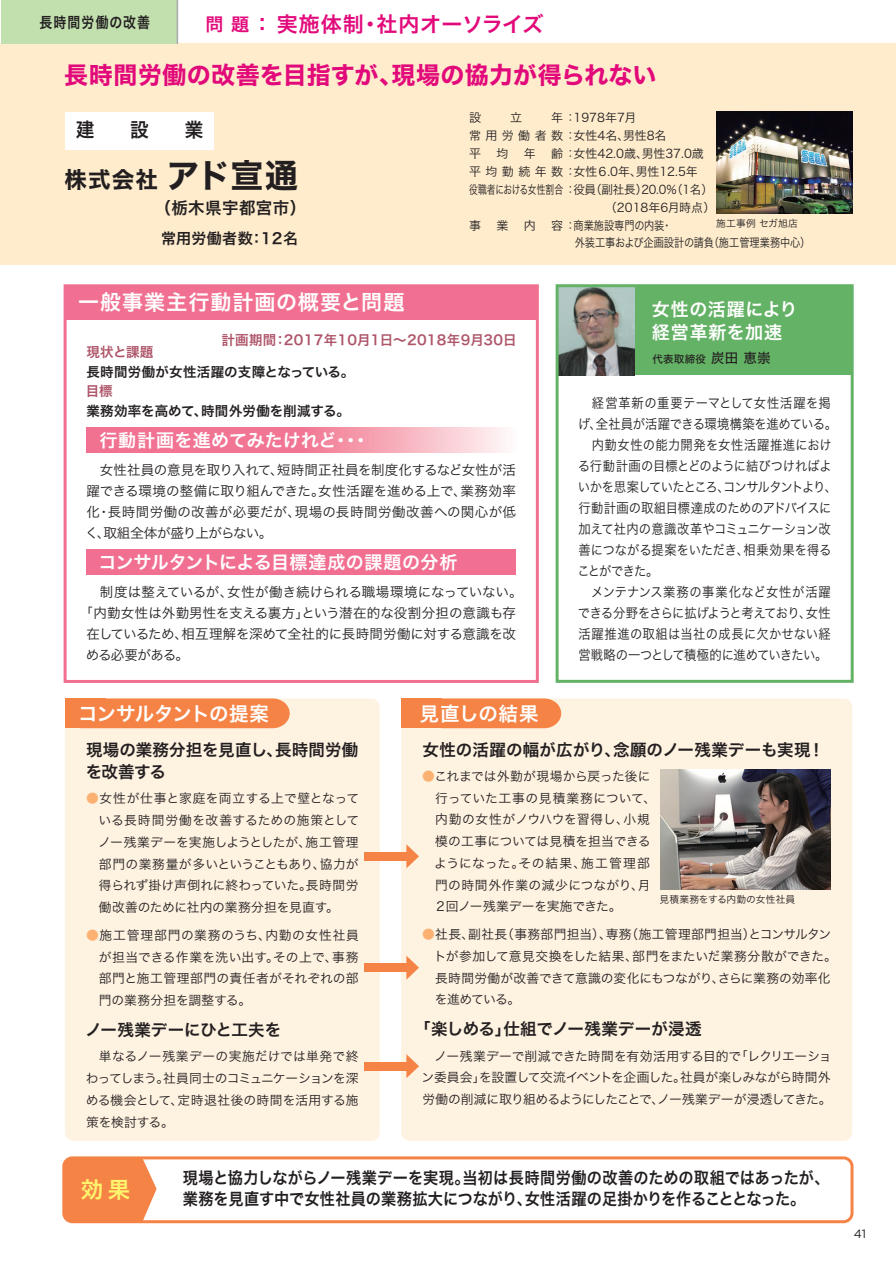
<style>
.page{position:relative;width:896px;height:1266px;background:#fff}
.page>*{position:absolute;margin:0;border:0;box-sizing:border-box;transform-origin:0 0}
.t1{font:24px "Hira Kaku Std W7";letter-spacing:.01em;color:#e2097a}
.t2{font:22.5px "Hira Kaku Std W7";color:#231f20}
.t3{font:22.5px "Hira Kaku Std W6";color:#fff46d}
.t4{font:21px "Hira Kaku Std W6";letter-spacing:.02em;color:#e2097a}
.t5{font:21px "Hira Kaku Std W6";letter-spacing:.05em;color:#fff}
.t6{font:19.5px "Hira Kaku Std W6";letter-spacing:-.015em;color:#fff}
.t7{font:19.5px "Hira Kaku Std W6";color:#231f20;scale:.95 1}
.t8{font:18px/22.5px "Hira Kaku Std W6";letter-spacing:.02em;color:#fff}
.t9{font:18px "Hira Kaku Std W6";letter-spacing:-.005em;color:#fff}
.t10{font:16.5px/21px "Hira Kaku Std W6";letter-spacing:.005em;color:#231f20;scale:.92 1}
.t11{font:16.5px/22.5px "Hira Kaku Std W6";letter-spacing:.005em;color:#231f20}
.t12{font:16.5px "Hira Kaku Std W6";letter-spacing:.025em;color:#231f20}
.t13{font:15px "Hira Kaku Std W6";letter-spacing:.025em;color:#231f20}
.t14{font:15px "Hira Kaku Std W6";letter-spacing:.085em;color:#231f20;scale:.86 1}
.t15{font:13.5px/21px "Hira Kaku Std W3";letter-spacing:-.005em;color:#231f20;text-align:justify}
.t16{font:13.5px "Hira Kaku Std W3";letter-spacing:-.005em;color:#231f20;scale:.91 1}
.t17{font:13.5px "Hira Kaku Std W6";letter-spacing:.015em;color:#231f20}
.t18{font:13.5px "Hira Kaku Std W3";letter-spacing:.035em;color:#231f20;scale:.91 1}
.t19{font:13.5px "Hira Kaku Std W6";letter-spacing:.025em;color:#ae5569}
.t20{font:13.5px "Hira Kaku Std W3";letter-spacing:-.075em;color:#231f20;scale:.91 1}
.t21{font:13.5px "Hira Kaku Std W3";letter-spacing:-.05em;color:#231f20;scale:.91 1}
.t22{font:13.5px "Hira Kaku Std W3";letter-spacing:-.03em;color:#231f20;scale:.91 1}
.t23{font:13.5px "Hira Kaku Std W3";letter-spacing:.025em;color:#231f20;scale:.91 1}
.t24{font:13.5px "Hira Kaku Std W3";letter-spacing:.045em;color:#231f20;scale:.91 1}
.t25{font:13.5px "Hira Kaku Std W3";letter-spacing:-.05em;color:#231f20}
.t26{font:12.75px/21.8px "Hira Kaku Std W3";color:#231f20;text-align:justify}
.t27{font:12px/18px "Hira Kaku Std W3";color:#231f20}
.t28{font:12px "Hira Kaku Std W3";color:#231f20;scale:.85 1}
.t29{font:12px "Gotham";color:#231f20}
.t30{font:10.5px "Hira Kaku Std W5";letter-spacing:.025em;color:#231f20}
.t31{font:9.75px "Hira Kaku Std W3";letter-spacing:.015em;color:#231f20}
.s1{font-size:18px}
.s2{font-size:33px}
.s3{font-size:13.5px}
.s4{color:#fab171}
</style>
<div class="page">
<hr style="left:0;top:44px;width:1px;height:221px;background:#feeccd">
<div style="left:1px;top:44px;width:894px;height:221px;background:#feeccd"></div>
<div style="left:1px;top:0;width:176px;height:44px;background:#c2dfae"></div>
<hr style="left:177px;top:0;width:1px;height:44px;background:#a8a9ad">
<div style="left:64px;top:1158px;width:57px;height:63px;background:#f58345;border-radius:9px"></div>
<svg style="left:119px;top:1160px;width:38px;height:59px"></svg>
<div style="left:62px;top:1156px;width:791px;height:67px;border:3px solid #f58345;border-radius:9px"></div>
<div style="left:401px;top:698px;width:451px;height:442px;background:#fef2e1;border-radius:9px"></div>
<div style="left:441px;top:698px;width:120px;height:30px;background:#f58345"></div>
<div style="left:401px;top:698px;width:40px;height:30px;background:#f58345"></div>
<div style="left:558px;top:286px;width:293px;height:89px;background:#64b265"></div>
<img style="left:559px;top:288px;width:75px;height:87px">
<div style="left:555px;top:284px;width:298px;height:399px;border:3px solid #64b265"></div>
<svg style="left:86px;top:427px;width:419px;height:26px"></svg>
<div style="left:86px;top:549px;width:430px;height:26px;background:#f17091"></div>
<div style="left:65px;top:285px;width:472px;height:34px;background:#f17091"></div>
<div style="left:64px;top:284px;width:475px;height:399px;border:3px solid #f17091"></div>
<div style="left:65px;top:698px;width:315px;height:442px;background:#fef2e1;border-radius:9px"></div>
<div style="left:105px;top:698px;width:185px;height:30px;background:#f58345"></div>
<div style="left:65px;top:698px;width:40px;height:30px;background:#f58345"></div>
<div style="left:364px;top:852px;width:48px;height:8px;background:#f58345"></div>
<svg style="left:406px;top:844px;width:13px;height:24px"></svg>
<div style="left:364px;top:963px;width:48px;height:8px;background:#f58345"></div>
<svg style="left:406px;top:956px;width:13px;height:23px"></svg>
<div style="left:364px;top:1061px;width:48px;height:9px;background:#f58345"></div>
<svg style="left:406px;top:1054px;width:13px;height:24px"></svg>
<img style="left:661px;top:770px;width:169px;height:119px">
<div style="left:65px;top:112px;width:149px;height:38px;background:#fff"></div>
<img style="left:716px;top:112px;width:136px;height:102px">
<p class="t14" style="left:40px;top:11px;width:130px">長時間労働の改善</p>
<h3 class="t4" style="left:205px;top:8px;width:339px"><span class="s1">問 題</span> ： 実施体制・社内オーソライズ</h3>
<h1 class="t1" style="left:64px;top:56px;width:593px">長時間労働の改善を目指すが、現場の協力が得られない</h1>
<h3 class="t7" style="left:76px;top:115px;width:21px">建</h3>
<h3 class="t7" style="left:130px;top:115px;width:21px">設</h3>
<h3 class="t7" style="left:185px;top:115px;width:21px">業</h3>
<h2 class="t2" style="left:65px;top:162px;width:235px">株式会社 <span class="s2">アド宣通</span></h2>
<p class="t12" style="left:154px;top:195px;width:153px">（栃木県宇都宮市）</p>
<p class="t13" style="left:161px;top:227px;width:138px">常用労働者数：12名</p>
<p class="t27" style="left:469px;top:109px;width:199px;text-indent:82px">年：1978年7月<br>常用労働者数：女性4名、男性8名平</p>
<p class="t27" style="left:469px;top:109px;width:13px">設</p>
<p class="t27" style="left:510px;top:109px;width:13px">立</p>
<p class="t27" style="left:496px;top:145px;width:13px">均</p>
<p class="t27" style="left:524px;top:145px;width:13px">年</p>
<p class="t27" style="left:469px;top:145px;width:245px;text-indent:82px">齢：女性42.0歳、男性37.0歳平均勤続年数：女性６.0年、男性12.5年<br>役職者における女性割合：役員（副社長）20.0％（1名）</p>
<p class="t27" style="left:469px;top:217px;width:13px">事</p>
<p class="t27" style="left:496px;top:217px;width:13px">業</p>
<p class="t27" style="left:524px;top:217px;width:13px">内</p>
<p class="t27" style="left:551px;top:217px;width:122px">容：商業施設専門の内装・</p>
<p class="t27" style="left:605px;top:199px;width:112px">（2018年6月時点）</p>
<p class="t28" style="left:574px;top:233px;width:279px">外装工事および企画設計の請負（施工管理業務中心）</p>
<p class="t31" style="left:716px;top:216px;width:83px">施工事例 セガ旭店</p>
<h3 class="t5" style="left:78px;top:286px;width:328px">一般事業主行動計画の概要と問題</h3>
<p class="t19" style="left:221px;top:330px;width:297px">計画期間：2017年10月1日～2018年9月30日</p>
<p class="t19" style="left:86px;top:342px;width:69px">現状と課題</p>
<p class="t17" style="left:86px;top:361px;width:269px">長時間労働が女性活躍の支障となっている。</p>
<p class="t19" style="left:86px;top:381px;width:28px">目標</p>
<p class="t17" style="left:86px;top:400px;width:265px">業務効率を高めて、時間外労働を削減する。</p>
<h3 class="t8" style="left:99px;top:429px;width:272px">行動計画を進めてみたけれど・・・</h3>
<p class="t15" style="left:85px;top:459px;width:432px;text-indent:15px">女性社員の意見を取り入れて、短時間正社員を制度化するなど女性が活躍できる環境の整備に取り組んできた。女性活躍を進める上で、業務効率化・長時間労働の改善が必要だが、現場の長時間労働改善への関心が低く、取組全体が盛り上がらない。</p>
<h3 class="t9" style="left:98px;top:548px;width:360px">コンサルタントによる目標達成の課題の分析</h3>
<p class="t15" style="left:100px;top:581px;width:424px">制度は整えているが、女性が働き続けられる職場環境になっていない。</p>
<p class="t15" style="left:80px;top:602px;width:438px">「内勤女性は外勤男性を支える裏方」という潜在的な役割分担の意識も存</p>
<p class="t15" style="left:86px;top:623px;width:431px">在しているため、相互理解を深めて全社的に長時間労働に対する意識を改</p>
<p class="t25" style="left:86px;top:645px;width:105px">める必要がある。</p>
<h3 class="t8" style="left:651px;top:298px;width:147px">女性の活躍により経営革新を加速</h3>
<p class="t30" style="left:652px;top:351px;width:120px">代表取締役 <span class="s3">炭田 恵崇</span></p>
<p class="t18" style="left:592px;top:392px;width:264px">経営革新の重要テーマとして女性活躍を掲</p>
<p class="t16" style="left:578px;top:413px;width:286px">げ、全社員が活躍できる環境構築を進めている。</p>
<p class="t18" style="left:591px;top:434px;width:265px">内勤女性の能力開発を女性活躍推進におけ</p>
<p class="t16" style="left:577px;top:455px;width:280px">る行動計画の目標とどのように結びつければよ</p>
<p class="t20" style="left:578px;top:476px;width:286px">いかを思案していたところ、コンサルタントより、</p>
<p class="t16" style="left:578px;top:497px;width:280px">行動計画の取組目標達成のためのアドバイスに</p>
<p class="t16" style="left:578px;top:518px;width:279px">加えて社内の意識改革やコミュニケーション改</p>
<p class="t16" style="left:578px;top:540px;width:280px">善につながる提案をいただき、相乗効果を得る</p>
<p class="t16" style="left:577px;top:561px;width:91px">ことができた。</p>
<p class="t24" style="left:591px;top:582px;width:265px">メンテナンス業務の事業化など女性が活躍</p>
<p class="t21" style="left:577px;top:603px;width:279px">できる分野をさらに拡げようと考えており、女性</p>
<p class="t23" style="left:578px;top:624px;width:279px">活躍推進の取組は当社の成長に欠かせない経</p>
<p class="t22" style="left:578px;top:645px;width:275px">営戦略の一つとして積極的に進めていきたい。</p>
<h3 class="t6" style="left:78px;top:698px;width:192px">コンサルタントの提案</h3>
<p class="t11" style="left:86px;top:738px;width:274px">現場の業務分担を見直し、長時間労働を改善する</p>
<p class="t26" style="left:98px;top:787px;width:263px;text-indent:-12px"><span class="s4">●</span>女性が仕事と家庭を両立する上で壁となっている長時間労働を改善するための施策としてノー残業デーを実施しようとしたが、施工管理部門の業務量が多いということもあり、協力が得られず掛け声倒れに終わっていた。長時間労働改善のために社内の業務分担を見直す。</p>
<p class="t26" style="left:99px;top:924px;width:261px;text-indent:-13px"><span class="s4">●</span>施工管理部門の業務のうち、内勤の女性社員が担当できる作業を洗い出す。その上で、事務部門と施工管理部門の責任者がそれぞれの部門の業務分担を調整する。</p>
<p class="t11" style="left:85px;top:1019px;width:197px">ノー残業デーにひと工夫を</p>
<p class="t26" style="left:86px;top:1045px;width:274px;text-indent:13px">単なるノー残業デーの実施だけでは単発で終わってしまう。社員同士のコミュニケーションを深める機会として、定時退社後の時間を活用する施策を検討する。</p>
<h3 class="t6" style="left:419px;top:698px;width:120px">見直しの結果</h3>
<p class="t11" style="left:422px;top:738px;width:403px">女性の活躍の幅が広がり、念願のノー残業デーも実現！</p>
<p class="t26" style="left:434px;top:765px;width:224px;text-align:left;text-indent:-12px"><span class="s4">●</span>これまでは外勤が現場から戻った後に行っていた工事の見積業務について、内勤の女性がノウハウを習得し、小規模の工事については見積を担当できるようになった。その結果、施工管理部門の時間外作業の減少につながり、月<br>２回ノー残業デーを実施できた。</p>
<p class="t26" style="left:434px;top:923px;width:404px;text-align:left;text-indent:-11px"><span class="s4">●</span>社長、副社長（事務部門担当）、専務（施工管理部門担当）とコンサルタントが参加して意見交換をした結果、部門をまたいだ業務分散ができた。長時間労働が改善できて意識の変化にもつながり、さらに業務の効率化を進めている。</p>
<p class="t11" style="left:414px;top:1018px;width:289px">「楽しめる」仕組でノー残業デーが浸透</p>
<p class="t26" style="left:421px;top:1044px;width:411px;text-indent:13px">ノー残業デーで削減できた時間を有効活用する目的で「レクリエーション委員会」を設置して交流イベントを企画した。社員が楽しみながら時間外労働の削減に取り組めるようにしたことで、ノー残業デーが浸透してきた。</p>
<p class="t31" style="left:659px;top:891px;width:137px">見積業務をする内勤の女性社員</p>
<h2 class="t3" style="left:81px;top:1172px;width:51px">効果</h2>
<p class="t10" style="left:183px;top:1168px;width:704px">現場と協力しながらノー残業デーを実現。当初は長時間労働の改善のための取組ではあったが、業務を見直す中で女性社員の業務拡大につながり、女性活躍の足掛かりを作ることとなった。</p>
<p class="t29" style="left:853px;top:1225px;width:14px">41</p>
</div>
